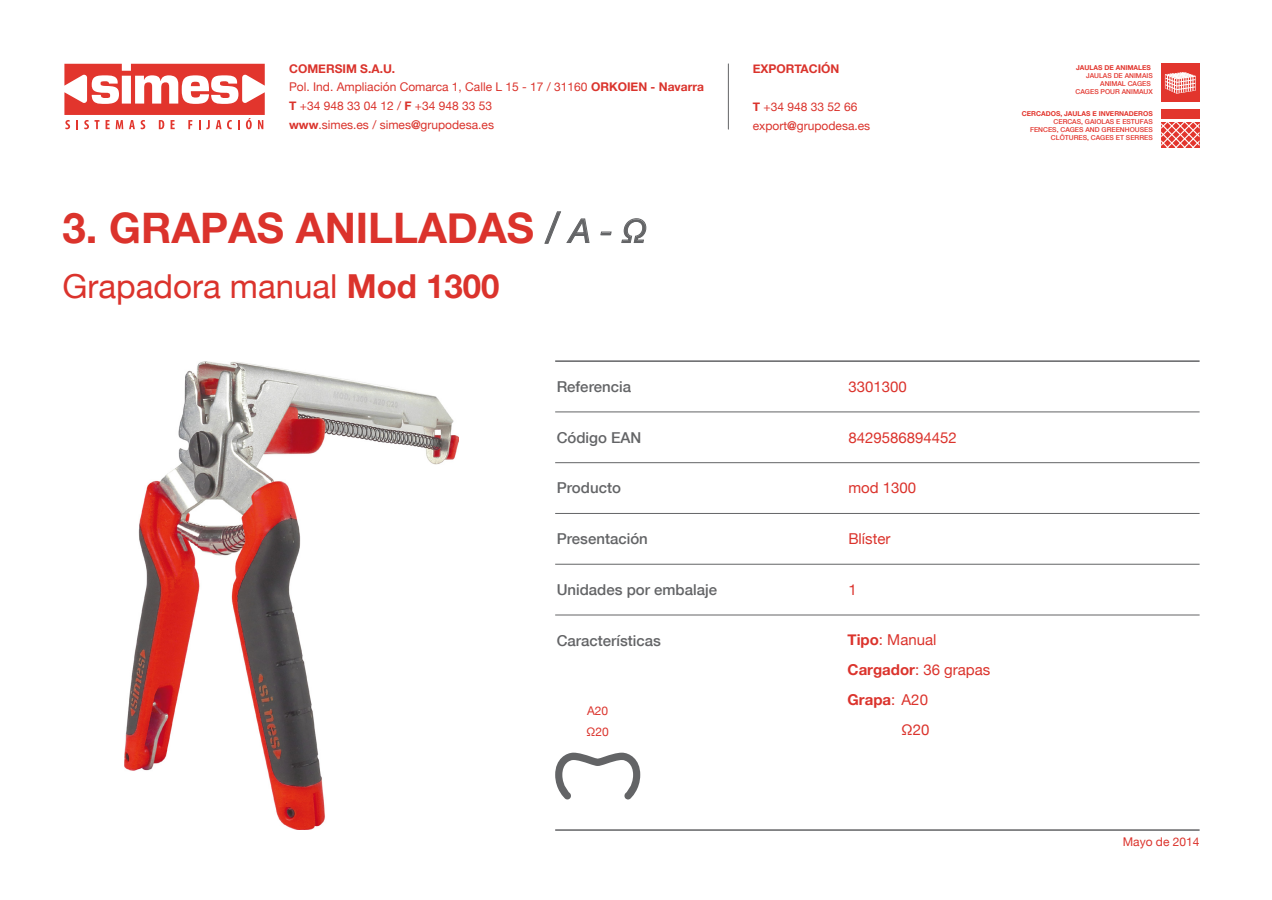
<style>
.page{position:relative;width:1272px;height:900px;background:#fff}
.page>*{position:absolute;margin:0;border:0;box-sizing:border-box;transform-origin:0 0}
.t1{font:700 42px "Helvetica Neue";color:#db332c}
.t2{font:33px "Helvetica Neue";color:#db332c}
.t3{font:500 15px "Helvetica Neue";color:#636466}
.t4{font:15px "Helvetica Neue";color:#db332c}
.t5{font:700 15px "Helvetica Neue";color:#db332c}
.t6{font:12px/18.8px "Helvetica Neue";color:#da332c}
.t7{font:12px/21px "Helvetica Neue";color:#db332c}
.t8{font:700 12px "Helvetica Neue";color:#da332c}
.t9{font:500 6.75px/8.1px "Helvetica Neue";color:#e2352d;text-align:right}
.t10{font:700 6.75px "Helvetica Neue";color:#e2352d}
.s1{font-weight:700}
.s2{font-weight:400;font-style:italic;color:#636466}
.s3{font-weight:400;font-style:italic;font-size:33px;color:#636466}
.s4{font-weight:400}
</style>
<div class="page">
<svg style="left:544px;top:211px;width:46px;height:33px"></svg>
<svg style="left:600px;top:231px;width:12px;height:4px"></svg>
<svg style="left:621px;top:218px;width:25px;height:25px"></svg>
<hr style="left:728px;top:64px;width:1px;height:65px;background:#636466">
<svg style="left:64px;top:64px;width:201px;height:65px"></svg>
<hr style="left:555px;top:614px;width:644px;height:1px;background:#636466">
<hr style="left:555px;top:563px;width:644px;height:1px;background:#636466">
<hr style="left:555px;top:513px;width:644px;height:1px;background:#636466">
<hr style="left:555px;top:462px;width:644px;height:1px;background:#636466">
<hr style="left:555px;top:411px;width:644px;height:1px;background:#636466">
<hr style="left:555px;top:360px;width:644px;height:1px;background:#636466">
<hr style="left:555px;top:828px;width:644px;height:2px;background:#636466">
<svg style="left:555px;top:752px;width:85px;height:47px"></svg>
<div style="left:1161px;top:110px;width:38px;height:38px;background:#e2352d"></div>
<hr style="left:1161px;top:119px;width:38px;height:3px;background:#fff">
<svg style="left:1161px;top:122px;width:38px;height:26px"></svg>
<div style="left:1161px;top:64px;width:38px;height:38px;background:#e2352d"></div>
<svg style="left:1164px;top:72px;width:31px;height:22px"></svg>
<img style="left:124px;top:361px;width:334px;height:467px">
<p class="t6" style="left:289px;top:59px;width:416px"><span class="s1">COMERSIM S.A.U.<br></span>Pol. Ind. Ampliación Comarca 1, Calle L 15 - 17 / 31160 <span class="s1">ORKOIEN - Navarra T</span> +34 948 33 04 12 / <span class="s1">F</span> +34 948 33 53<br><span class="s1">www</span>.simes.es / simes<span class="s1">@</span>grupodesa.es</p>
<p class="t8" style="left:752px;top:61px;width:88px">EXPORTACIÓN</p>
<p class="t6" style="left:752px;top:97px;width:119px"><span class="s1">T</span> +34 948 33 52 66 export<span class="s1">@</span>grupodesa.es</p>
<h1 class="t1" style="left:62px;top:201px;width:586px">3. GRAPAS ANILLADAS <span class="s2">/</span> <span class="s3">A - Ω</span></h1>
<h2 class="t2" style="left:62px;top:267px;width:439px">Grapadora manual <span class="s1">Mod 1300</span></h2>
<p class="t3" style="left:556px;top:377px;width:76px">Referencia</p>
<p class="t4" style="left:848px;top:377px;width:60px">3301300</p>
<p class="t3" style="left:556px;top:428px;width:86px">Código EAN</p>
<p class="t4" style="left:848px;top:428px;width:110px">8429586894452</p>
<p class="t3" style="left:556px;top:478px;width:66px">Producto</p>
<p class="t4" style="left:848px;top:479px;width:69px">mod 1300</p>
<p class="t3" style="left:556px;top:529px;width:93px">Presentación</p>
<p class="t4" style="left:848px;top:529px;width:44px">Blíster</p>
<p class="t3" style="left:556px;top:580px;width:162px">Unidades por embalaje</p>
<p class="t4" style="left:848px;top:580px;width:10px">1</p>
<p class="t3" style="left:556px;top:631px;width:106px">Características</p>
<p class="t4" style="left:847px;top:630px;width:90px"><span class="s1">Tipo</span>: Manual</p>
<p class="t4" style="left:847px;top:660px;width:144px"><span class="s1">Cargador</span>: 36 grapas</p>
<p class="t5" style="left:847px;top:689px;width:82px">Grapa<span class="s4">: A20</span></p>
<p class="t4" style="left:901px;top:720px;width:29px">Ω20</p>
<p class="t7" style="left:586px;top:699px;width:24px">A20<br>Ω20</p>
<p class="t10" style="left:1076px;top:63px;width:76px">JAULAS DE ANIMALES</p>
<p class="t9" style="left:1075px;top:71px;width:79px">JAULAS DE ANIMAIS<br>ANIMAL CAGES<br>CAGES POUR ANIMAUX</p>
<p class="t10" style="left:1021px;top:109px;width:132px">CERCADOS, JAULAS E INVERNADEROS</p>
<p class="t9" style="left:1030px;top:117px;width:124px">CERCAS, GAIOLAS E ESTUFAS<br>FENCES, CAGES AND GREENHOUSES<br>CLÔTURES, CAGES ET SERRES</p>
<p class="t7" style="left:1122px;top:830px;width:78px">Mayo de 2014</p>
</div>
